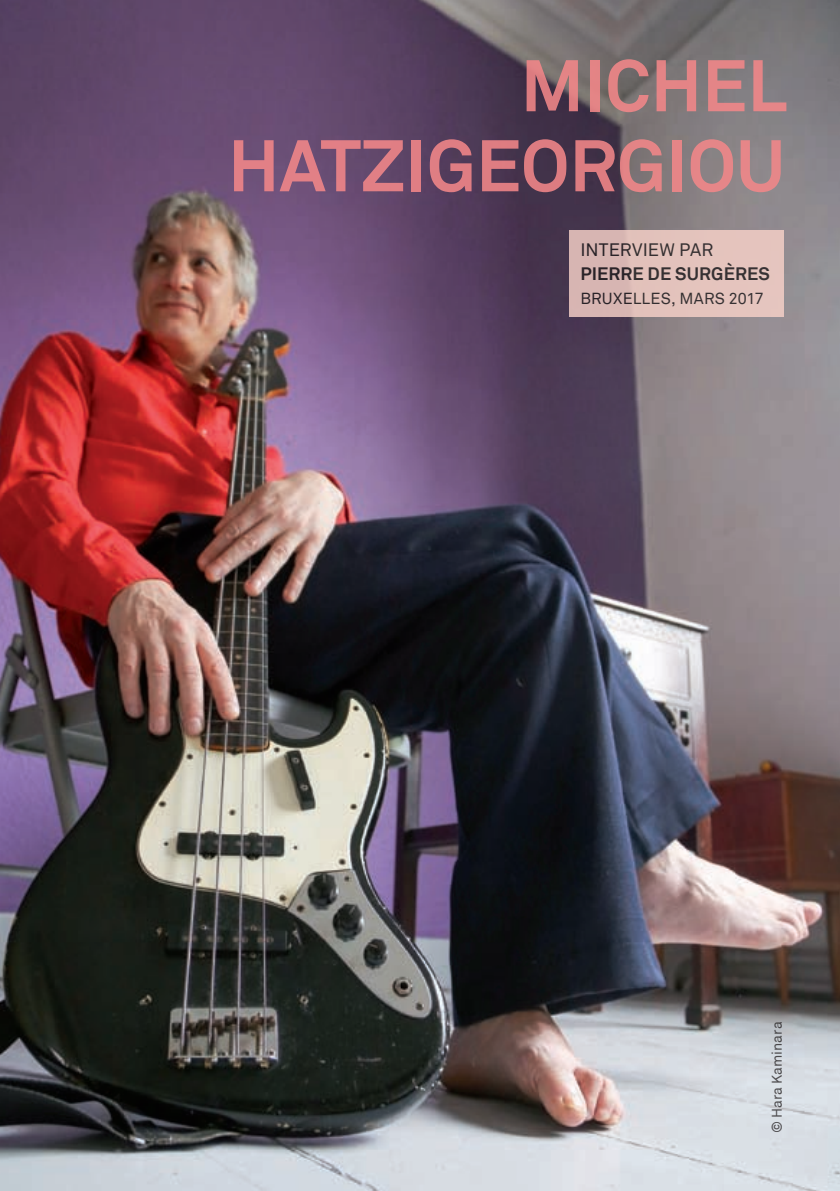
<style>
.page{position:relative;width:840px;height:1191px;background:#fff}
.page>*{position:absolute;margin:0;border:0;box-sizing:border-box;transform-origin:0 0}
.t1{font:700 72px/80px "Akkurat";color:#f38789;text-align:right}
.t2{font:700 18px "Akkurat";letter-spacing:.005em;color:#231f20}
.t3{font:18px "Akkurat";letter-spacing:.01em;color:#231f20}
.t4{font:16px "Akkurat";letter-spacing:.01em;color:#231f20}
.t5{font:14px "Akkurat";color:#231f20}
</style>
<div class="page">
<img style="left:0;top:0;width:839px;height:1191px">
<div style="left:568px;top:230px;width:214px;height:87px;background:linear-gradient(to right,#d7b6b2,#e9c9c1)"></div>
<p class="t1" style="left:228px;top:46px;width:560px">MICHEL<br>HATZIGEORGIOU</p>
<p class="t3" style="left:580px;top:239px;width:135px">INTERVI EW PAR</p>
<p class="t2" style="left:580px;top:262px;width:190px">PIERRE DE SURGÈRES</p>
<p class="t4" style="left:580px;top:289px;width:185px">BRUXELLES, MARS 2017</p>
<p class="t5" style="left:768px;top:1133px;width:113px;rotate:-90deg">© HARA KAMINARA</p>
</div>
